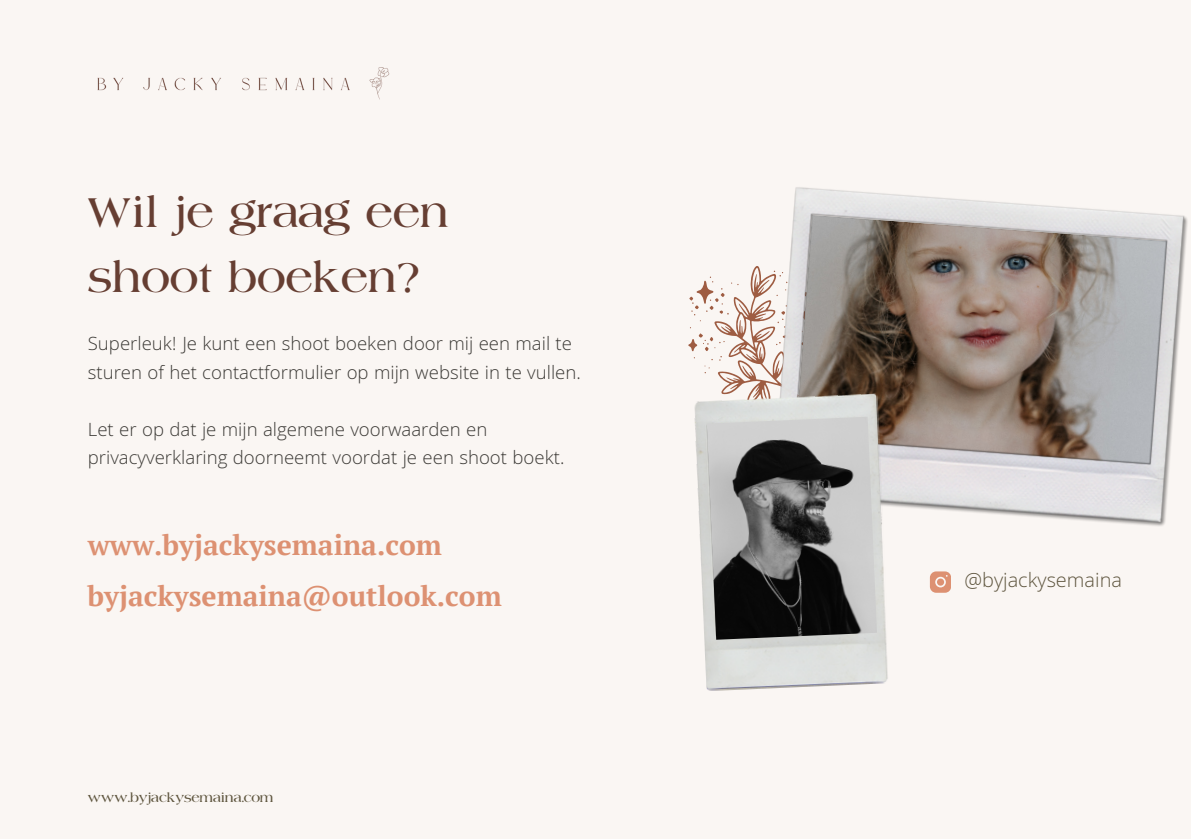
<style>
.page{position:relative;width:1191px;height:839px;background:#fff}
.page>*{position:absolute;margin:0;border:0;box-sizing:border-box;transform-origin:0 0}
.t1{font:700 46px/64.4px "QT Agate Type";color:#663e32}
.t2{font:700 28.2px "PT Serif";color:#dd9172}
.t3{font:300 21.4px "Khula";color:#5e553e}
.t4{font:300 20px/28.4px "Khula";color:#3c3a36}
.t5{font:700 14px "QT Agate Type";color:#5e553e}
</style>
<div class="page">
<div style="left:0;top:0;width:1191px;height:838px;background:#faf6f3"></div>
<svg style="left:930px;top:571px;width:21px;height:21px"></svg>
<svg style="left:688px;top:266px;width:84px;height:127px"></svg>
<img style="left:772px;top:187px;width:416px;height:339px">
<img style="left:694px;top:393px;width:196px;height:298px">
<img style="left:707px;top:416px;width:170px;height:223px">
<img style="left:97px;top:67px;width:293px;height:33px">
<p class="t1" style="left:88px;top:180px;width:363px">Wil je graag een shoot boeken?</p>
<h2 class="t4" style="left:88px;top:329px;width:495px">Superleuk! Je kunt een shoot boeken door mij een mail te sturen of het contactformulier op mijn website in te vullen.</h2>
<p class="t4" style="left:88px;top:414px;width:478px">Let er op dat je mijn algemene voorwaarden en privacyverklaring doorneemt voordat je een shoot boekt.</p>
<p class="t2" style="left:88px;top:525px;width:356px">www.byjackysemaina.com</p>
<p class="t2" style="left:87px;top:577px;width:416px">byjackysemaina@outlook.com</p>
<h2 class="t5" style="left:88px;top:789px;width:187px">www.byjackysemaina.com</h2>
<p class="t3" style="left:964px;top:567px;width:159px">@byjackysemaina</p>
</div>
